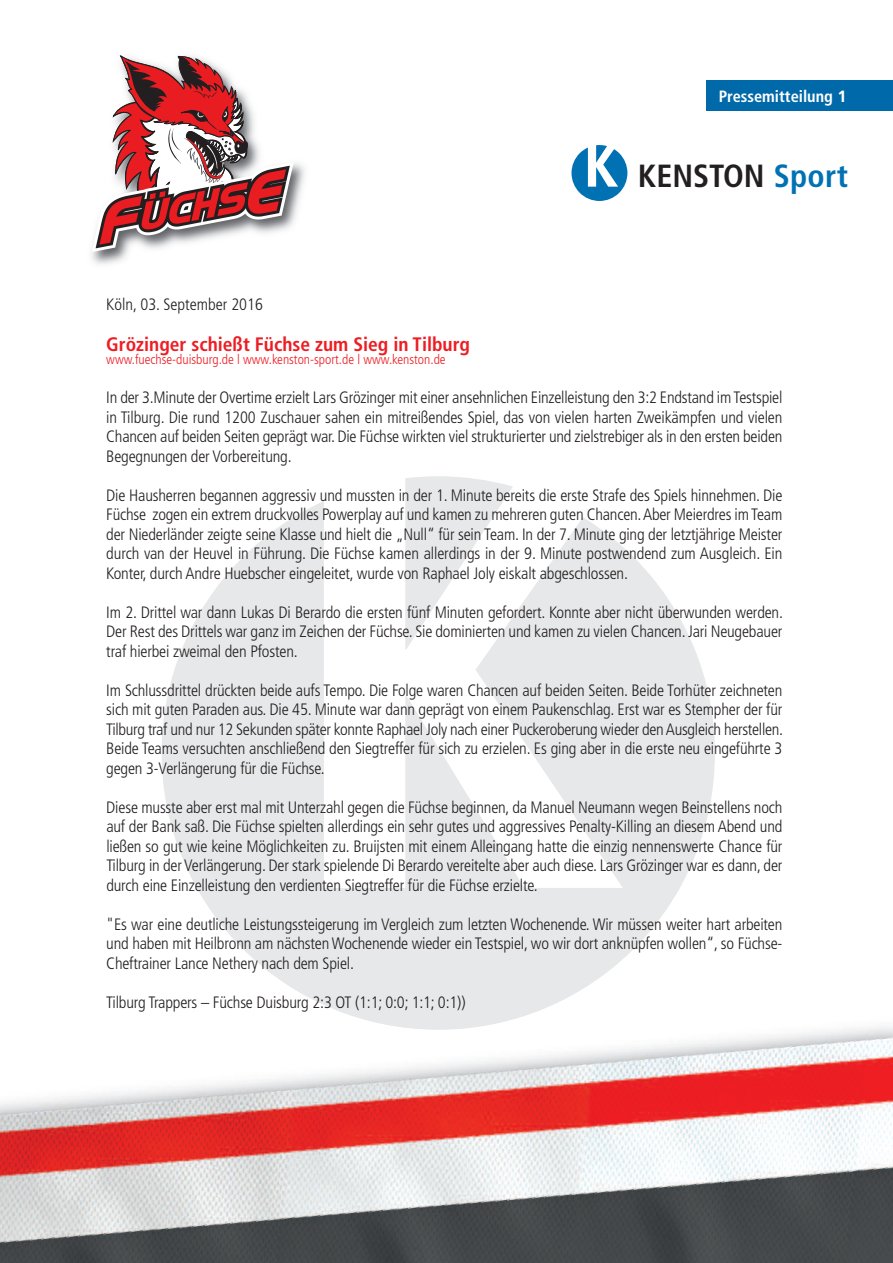
<style>
.page{position:relative;width:893px;height:1263px;background:#fff}
.page>*{position:absolute;margin:0;border:0;box-sizing:border-box;transform-origin:0 0}
.t1{font:700 condensed 32.1px "Frutiger";color:#231f20}
.t2{font:700 condensed 19.5px "Frutiger";color:#ee1d23}
.t3{font:300 condensed 16.5px/19.5px "Frutiger";letter-spacing:-.01em;color:#231f20;text-align:justify}
.t4{font:700 condensed 16.35px "Frutiger";color:#fff}
.t5{font:300 condensed 13.5px "Frutiger";color:#ee1d23}
.s1{font-stretch:normal}
.s2{color:#0071b3}
</style>
<div class="page">
<svg style="left:405px;top:476px;width:108px;height:25px;background:#eaebec"></svg>
<svg style="left:162px;top:501px;width:553px;height:382px;fill:#e7e8e9"></svg>
<div style="left:706px;top:81px;width:187px;height:30px;background:#0069a9"></div>
<svg style="left:571px;top:145px;width:56px;height:56px"></svg>
<img style="left:91px;top:163px;width:214px;height:102px">
<svg style="left:92px;top:55px;width:202px;height:197px"></svg>
<img style="left:0;top:904px;width:893px;height:359px">
<img style="left:225px;top:929px;width:385px;height:101px">
<p class="t4" style="left:719px;top:89px;width:129px">Pressemitteilung <span class="s1">1</span></p>
<h1 class="t1" style="left:638px;top:163px;width:212px">KENSTON <span class="s2">Sport</span></h1>
<p class="t3" style="left:106px;top:296px;width:158px">Köln, 03. September 2016</p>
<p class="t2" style="left:106px;top:336px;width:365px">Grözinger schießt Füchse zum Sieg in Tilburg</p>
<p class="t5" style="left:106px;top:354px;width:341px">www.fuechse-duisburg.de l www.kenston-sport.de l www.kenston.de</p>
<p class="t3" style="left:106px;top:389px;width:678px">In der 3.Minute der Overtime erzielt Lars Grözinger mit einer ansehnlichen Einzelleistung den 3:2 Endstand imTestspiel in Tilburg. Die rund 1200 Zuschauer sahen ein mitreißendes Spiel, das von vielen harten Zweikämpfen und vielen Chancen auf beiden Seiten geprägt war. Die Füchse wirkten viel strukturierter und zielstrebiger als in den ersten beiden Begegnungen der Vorbereitung.</p>
<p class="t3" style="left:106px;top:486px;width:678px">Die Hausherren begannen aggressiv und mussten in der 1. Minute bereits die erste Strafe des Spiels hinnehmen. Die Füchse zogen ein extrem druckvolles Powerplay auf und kamen zu mehreren guten Chancen.Aber Meierdres imTeam der Niederländer zeigte seine Klasse und hielt die „Null“ für sein Team. In der 7. Minute ging der letztjährige Meister durch van der Heuvel in Führung. Die Füchse kamen allerdings in der 9. Minute postwendend zum Ausgleich. Ein Konter, durch Andre Huebscher eingeleitet, wurde von Raphael Joly eiskalt abgeschlossen.</p>
<p class="t3" style="left:106px;top:603px;width:678px">Im 2. Drittel war dann Lukas Di Berardo die ersten fünf Minuten gefordert. Konnte aber nicht überwunden werden.<br>Der Rest des Drittels war ganz im Zeichen der Füchse. Sie dominierten und kamen zu vielen Chancen. Jari Neugebauer traf hierbei zweimal den Pfosten.</p>
<p class="t3" style="left:106px;top:681px;width:678px">Im Schlussdrittel drückten beide aufs Tempo. Die Folge waren Chancen auf beiden Seiten. Beide Torhüter zeichneten sich mit guten Paraden aus. Die 45. Minute war dann geprägt von einem Paukenschlag. Erst war es Stempher der für Tilburg traf und nur 12 Sekunden später konnte Raphael Joly nach einer Puckeroberung wieder denAusgleich herstellen.<br>Beide Teams versuchten anschließend den Siegtreffer für sich zu erzielen. Es ging aber in die erste neu eingeführte 3 gegen 3-Verlängerung für die Füchse.</p>
<p class="t3" style="left:106px;top:798px;width:678px">Diese musste aber erst mal mit Unterzahl gegen die Füchse beginnen, da Manuel Neumann wegen Beinstellens noch auf der Bank saß. Die Füchse spielten allerdings ein sehr gutes und aggressives Penalty-Killing an diesem Abend und ließen so gut wie keine Möglichkeiten zu. Bruijsten mit einem Alleingang hatte die einzig nennenswerte Chance für Tilburg in der Verlängerung. Der stark spielende Di Berardo vereitelte aber auch diese. Lars Grözinger war es dann, der durch eine Einzelleistung den verdienten Siegtreffer für die Füchse erzielte.</p>
<p class="t3" style="left:106px;top:915px;width:678px">"Es war eine deutliche Leistungssteigerung im Vergleich zum letzten Wochenende. Wir müssen weiter hart arbeiten und haben mit Heilbronn am nächsten Wochenende wieder ein Testspiel, wo wir dort anknüpfen wollen“, so Füchse-Cheftrainer Lance Nethery nach dem Spiel.</p>
<p class="t3" style="left:106px;top:993px;width:361px">Tilburg Trappers – Füchse Duisburg 2:3 OT (1:1; 0:0; 1:1; 0:1))</p>
</div>
